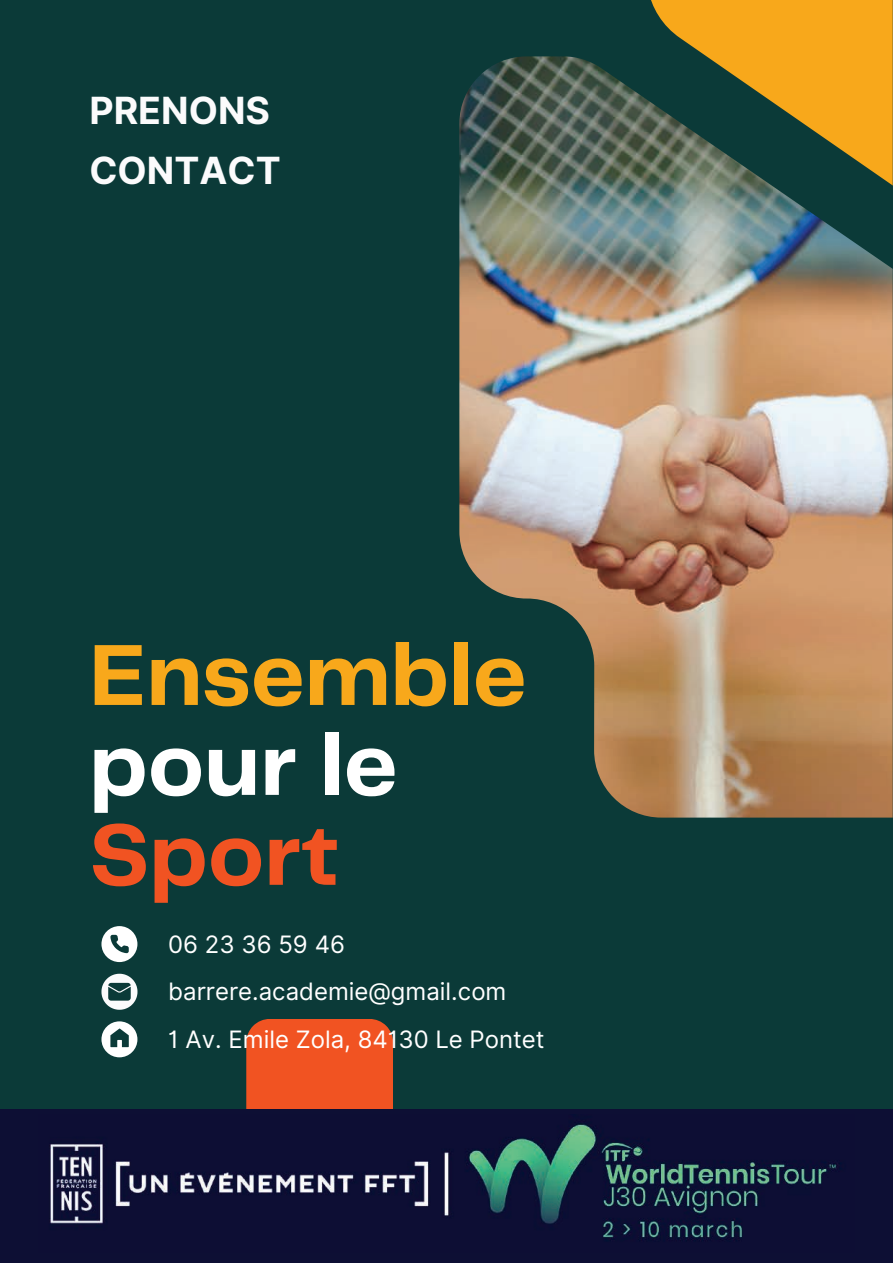
<style>
.page{position:relative;width:893px;height:1263px;background:#fff}
.page>*{position:absolute;margin:0;border:0;box-sizing:border-box;transform-origin:0 0}
.t1{font:700 89.85px "Telegraf";color:#f8a81b}
.t2{font:700 89.85px "Telegraf";color:#fff}
.t3{font:700 89.85px "Telegraf";color:#f15322}
.t4{font:700 37.5px/59.6px "Inter";color:#fbfbfc}
.t5{font:24px "Inter";color:#fff}
</style>
<div class="page">
<div style="left:0;top:0;width:893px;height:1262px;background:#0b3a38"></div>
<img style="left:459px;top:56px;width:434px;height:762px">
<svg style="left:636px;top:0;width:257px;height:187px;fill:#f8a81b"></svg>
<div style="left:246px;top:1019px;width:147px;height:90px;background:#f15322"></div>
<svg style="left:101px;top:926px;width:36px;height:36px"></svg>
<svg style="left:101px;top:1021px;width:36px;height:36px"></svg>
<svg style="left:101px;top:974px;width:36px;height:36px"></svg>
<div style="left:0;top:1109px;width:893px;height:154px;background:#0d0f34"></div>
<img style="left:50px;top:1123px;width:791px;height:118px">
<h2 class="t4" style="left:89px;top:82px;width:193px">PRENONS<br>CONTACT</h2>
<h1 class="t1" style="left:89px;top:614px;width:439px">Ensemble</h1>
<h1 class="t2" style="left:89px;top:704px;width:310px">pour le</h1>
<h1 class="t3" style="left:89px;top:794px;width:251px">Sport</h1>
<p class="t5" style="left:168px;top:926px;width:178px">06 23 36 59 46</p>
<p class="t5" style="left:168px;top:973px;width:340px">barrere.academie@gmail.com</p>
<p class="t5" style="left:168px;top:1022px;width:378px">1 Av. Emile Zola, 84130 Le Pontet</p>
</div>
